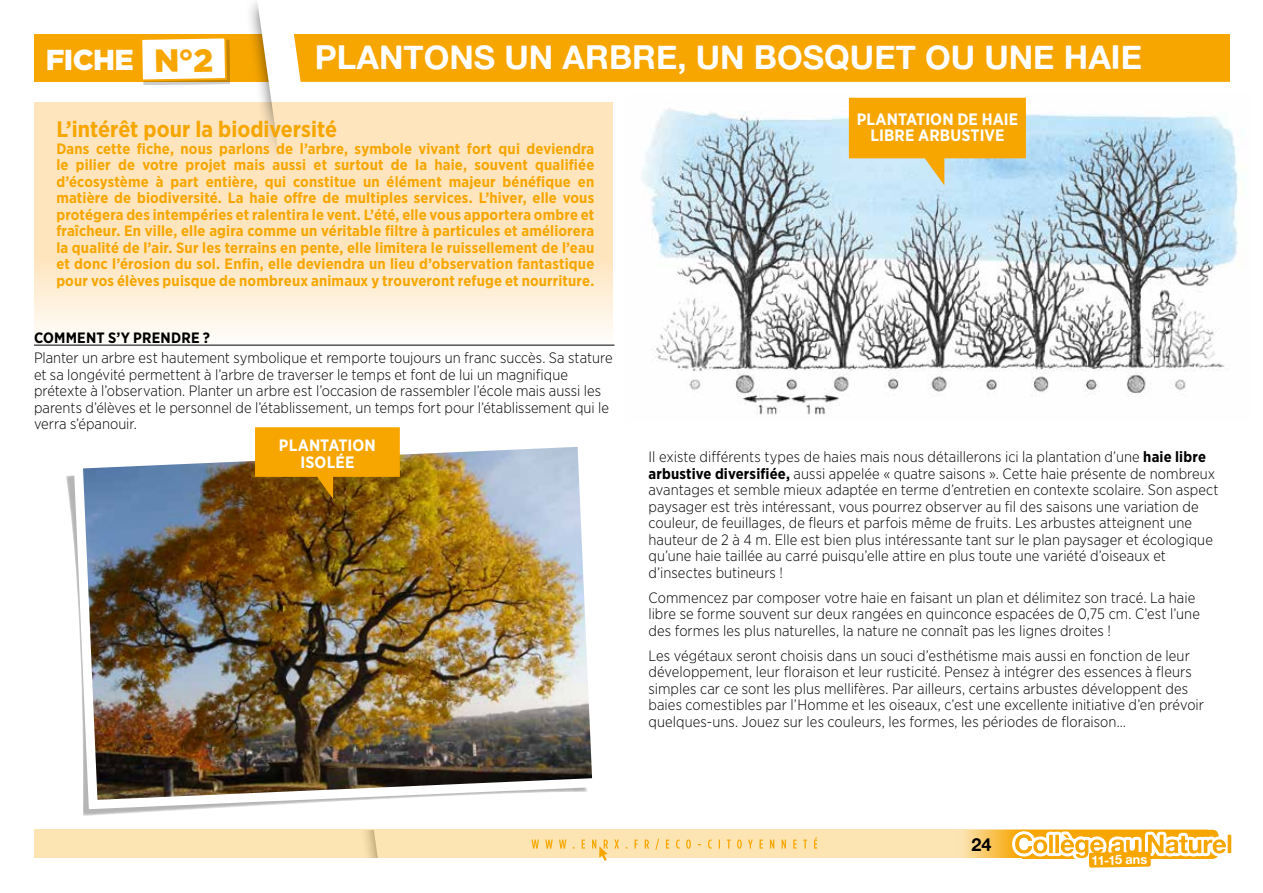
<style>
.page{position:relative;width:1263px;height:893px;background:#fff}
.page>*{position:absolute;margin:0;border:0;box-sizing:border-box;transform-origin:0 0}
.t1{font:33px "Alte Haas Grotesk Bold";color:#fff}
.t2{font:900 28.8px "Gotham";letter-spacing:-.02em;color:#fff}
.t3{font:700 22.5px "Gotham Narrow";color:#f7a600}
.t4{font:18px "Alte Haas Grotesk Bold";color:#000}
.t5{font:700 16.5px/16.5px "Gotham Narrow";letter-spacing:.005em;color:#fff;text-align:center}
.t6{font:300 15px/16.5px "Gotham Narrow";color:#000}
.t7{font:700 15px/16.5px "Gotham Narrow";letter-spacing:.01em;color:#f7a600;text-align:justify}
.t8{font:700 15px "Gotham Narrow";letter-spacing:.015em;color:#000}
.t9{font:12.9px "Alte Haas Grotesk Bold";color:#fff}
.s1{font-weight:700}
</style>
<div class="page">
<svg style="left:34px;top:34px;width:330px;height:48px;fill:#f7a600"></svg>
<div style="left:99px;top:81px;width:711px;height:749px;background:#fff"></div>
<div style="left:294px;top:34px;width:936px;height:48px;background:#f7a600"></div>
<div style="left:143px;top:39px;width:87px;height:45px;background:#000;opacity:.2"></div>
<div style="left:34px;top:830px;width:1174px;height:29px;background:#fce4b3"></div>
<svg style="left:954px;top:830px;width:265px;height:29px"></svg>
<svg style="left:1008px;top:829px;width:224px;height:39px"></svg>
<div style="left:0;top:859px;width:1022px;height:34px;background:#fff"></div>
<svg style="left:531px;top:837px;width:286px;height:24px"></svg>
<hr style="left:34px;top:345px;width:580px;height:1px;background:#000">
<svg style="left:34px;top:102px;width:578px;height:244px;background:#fce8c8"></svg>
<img style="left:642px;top:97px;width:596px;height:318px">
<svg style="left:849px;top:98px;width:177px;height:87px;background:#e7b747"></svg>
<img style="left:69px;top:447px;width:524px;height:367px">
<svg style="left:255px;top:427px;width:145px;height:72px;background:#d18c02"></svg>
<svg style="left:139px;top:38px;width:89px;height:44px"></svg>
<h2 class="t2" style="left:46px;top:40px;width:90px">FICHE</h2>
<h1 class="t1" style="left:315px;top:37px;width:829px">PLANTONS UN ARBRE, UN BOSQUET OU UNE HAIE</h1>
<h3 class="t3" style="left:56px;top:115px;width:282px">L’intérêt pour la biodiversité</h3>
<p class="t7" style="left:56px;top:140px;width:539px">Dans cette fiche, nous parlons de l’arbre, symbole vivant fort qui deviendra le pilier de votre projet mais aussi et surtout de la haie, souvent qualifiée d’écosystème à part entière, qui constitue un élément majeur bénéfique en matière de biodiversité. La haie offre de multiples services. L’hiver, elle vous protégera des intempéries et ralentira le vent. L’été, elle vous apportera ombre et fraîcheur. En ville, elle agira comme un véritable filtre à particules et améliorera la qualité de l’air. Sur les terrains en pente, elle limitera le ruissellement de l’eau et donc l’érosion du sol. Enfin, elle deviendra un lieu d’observation fantastique pour vos élèves puisque de nombreux animaux y trouveront refuge et nourriture.</p>
<p class="t8" style="left:34px;top:328px;width:178px">COMMENT S’Y PRENDRE ?</p>
<p class="t6" style="left:34px;top:349px;width:580px">Planter un arbre est hautement symbolique et remporte toujours un franc succès. Sa stature et sa longévité permettent à l’arbre de traverser le temps et font de lui un magnifique prétexte à l’observation. Planter un arbre est l’occasion de rassembler l’école mais aussi les parents d’élèves et le personnel de l’établissement, un temps fort pour l’établissement qui le verra s’épanouir.</p>
<p class="t5" style="left:279px;top:437px;width:98px">PLANTATION<br>ISOLÉE</p>
<p class="t5" style="left:857px;top:110px;width:163px">PLANTATION DE HAIE<br>LIBRE ARBUSTIVE</p>
<p class="t6" style="left:648px;top:448px;width:572px">Il existe différents types de haies mais nous détaillerons ici la plantation d’une <span class="s1">haie libre arbustive diversifiée,</span> aussi appelée « quatre saisons ». Cette haie présente de nombreux avantages et semble mieux adaptée en terme d’entretien en contexte scolaire. Son aspect paysager est très intéressant, vous pourrez observer au fil des saisons une variation de couleur, de feuillages, de fleurs et parfois même de fruits. Les arbustes atteignent une hauteur de 2 à 4 m. Elle est bien plus intéressante tant sur le plan paysager et écologique qu’une haie taillée au carré puisqu’elle attire en plus toute une variété d’oiseaux et d’insectes butineurs !</p>
<p class="t6" style="left:648px;top:589px;width:553px">Commencez par composer votre haie en faisant un plan et délimitez son tracé. La haie libre se forme souvent sur deux rangées en quinconce espacées de 0,75 cm. C’est l’une des formes les plus naturelles, la nature ne connaît pas les lignes droites !</p>
<p class="t6" style="left:648px;top:647px;width:557px">Les végétaux seront choisis dans un souci d’esthétisme mais aussi en fonction de leur développement, leur floraison et leur rusticité. Pensez à intégrer des essences à fleurs simples car ce sont les plus mellifères. Par ailleurs, certains arbustes développent des baies comestibles par l’Homme et les oiseaux, c’est une excellente initiative d’en prévoir quelques-uns. Jouez sur les couleurs, les formes, les périodes de floraison…</p>
<p class="t4" style="left:971px;top:833px;width:21px">24</p>
<p class="t9" style="left:1091px;top:852px;width:57px;rotate:-1deg">11-15 ans</p>
</div>
